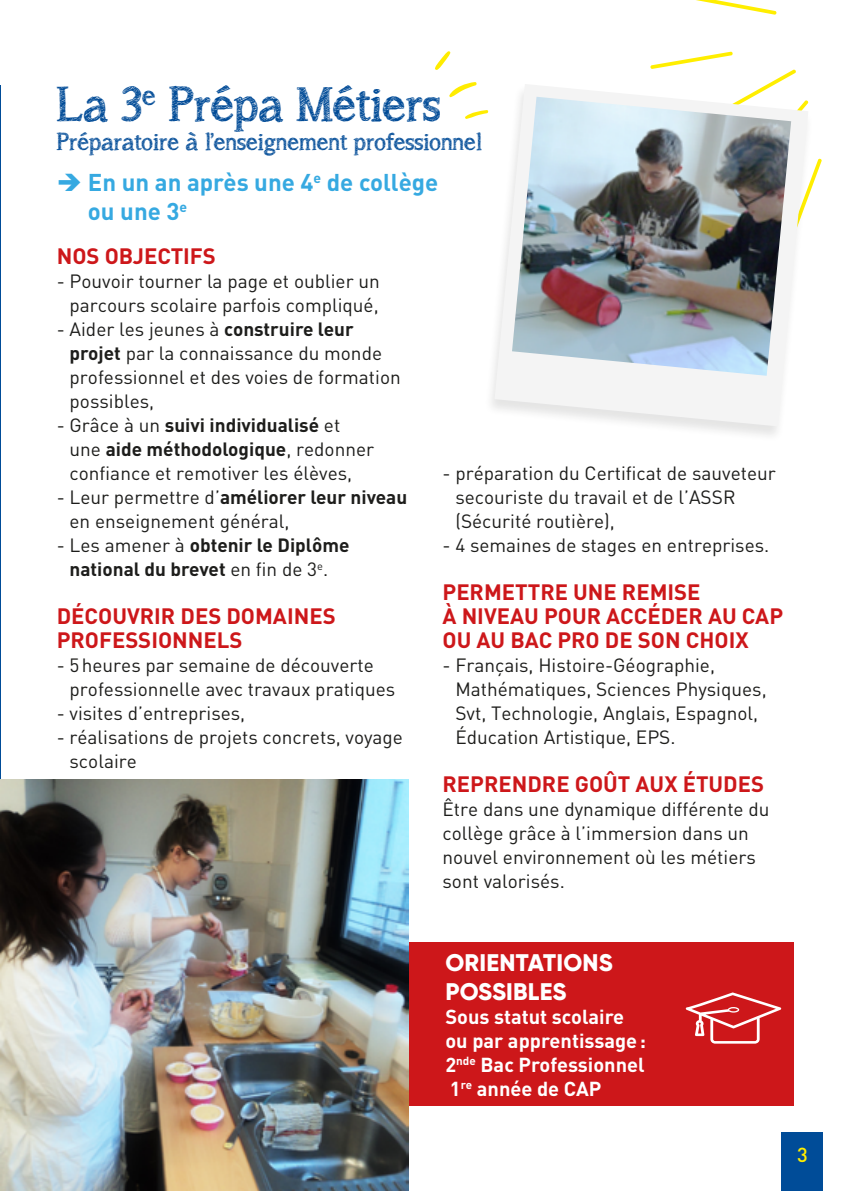
<style>
.page{position:relative;width:851px;height:1191px;background:#fff}
.page>*{position:absolute;margin:0;border:0;box-sizing:border-box;transform-origin:0 0}
.t1{font:48px "asongforjennifer";color:#004b97}
.t2{font:24px "asongforjennifer";color:#004b97}
.t3{font:700 24px/28.8px "DIN";color:#36a9e1}
.t4{font:800 24px/28.8px "Gilroy";letter-spacing:.01em;color:#fff}
.t5{font:700 22px/24px "DIN";color:#cd171a}
.t6{font:700 20px/24px "DIN";color:#fff}
.t7{font:500 20px "DIN";color:#fe0}
.t8{font:19px/24px "DIN";color:#1d1d1b}
.t9{font:700 19px/24px "DIN";color:#1d1d1b;text-align:center}
.s1{font-weight:700}
.s2{font-weight:400}
</style>
<div class="page">
<div style="left:781px;top:1132px;width:41px;height:59px;background:#004c98"></div>
<div style="left:405px;top:942px;width:389px;height:164px;background:#cd171a"></div>
<hr style="left:0;top:85px;width:1px;height:1049px;background:#004c98">
<img style="left:1px;top:780px;width:407px;height:411px">
<svg style="left:685px;top:992px;width:96px;height:51px"></svg>
<svg style="left:696px;top:0;width:81px;height:15px"></svg>
<svg style="left:650px;top:51px;width:172px;height:133px"></svg>
<div style="left:483px;top:84px;width:330px;height:358px;background:#fff"></div>
<svg style="left:494px;top:84px;width:314px;height:342px;fill:#f4f4f4"></svg>
<img style="left:512px;top:97px;width:279px;height:279px">
<svg style="left:435px;top:51px;width:16px;height:19px"></svg>
<svg style="left:449px;top:82px;width:28px;height:16px"></svg>
<svg style="left:465px;top:110px;width:23px;height:9px"></svg>
<h1 class="t1" style="left:57px;top:76px;width:385px">La 3<sup>e</sup> Prépa Métiers</h1>
<p class="t2" style="left:57px;top:127px;width:426px">Préparatoire à l’enseignement professionnel</p>
<p class="t3" style="left:88px;top:167px;width:352px;text-indent:-31px">➔ En un an après une 4<sup>e</sup> de collège ou une 3<sup>e</sup></p>
<p class="t5" style="left:57px;top:243px;width:160px">NOS OBJECTIFS</p>
<p class="t8" style="left:57px;top:269px;width:324px;text-align:right">- Pouvoir tourner la page et oublier un parcours scolaire parfois compliqué,</p>
<p class="t8" style="left:70px;top:317px;width:333px;text-indent:-13px">- Aider les jeunes à <span class="s1">construire leur projet</span> par la connaissance du monde professionnel et des voies de formation possibles,</p>
<p class="t8" style="left:70px;top:413px;width:306px;text-indent:-13px">- Grâce à un <span class="s1">suivi individualisé</span> et une <span class="s1">aide méthodologique</span>, redonner confiance et remotiver les élèves,</p>
<p class="t8" style="left:70px;top:485px;width:339px;text-indent:-13px">- Leur permettre d’<span class="s1">améliorer leur niveau </span>en enseignement général,</p>
<p class="t9" style="left:57px;top:532px;width:294px"><span class="s2">- Les amener à</span> obtenir le Diplôme national du brevet <span class="s2">en fin de 3</span><sup>e</sup><span class="s2">.</span></p>
<p class="t5" style="left:57px;top:603px;width:280px">DÉCOUVRIR DES DOMAINES<br>PROFESSIONNELS</p>
<p class="t8" style="left:70px;top:653px;width:327px;text-indent:-13px">- 5heures par semaine de découverte professionnelle avec travaux pratiques</p>
<p class="t8" style="left:57px;top:701px;width:190px">- visites d’entreprises,</p>
<p class="t8" style="left:70px;top:725px;width:335px;text-indent:-13px">- réalisations de projets concrets, voyage scolaire</p>
<p class="t8" style="left:455px;top:461px;width:322px;text-indent:-13px">- préparation du Certificat de sauveteur secouriste du travail et de l’ASSR (Sécurité routière),</p>
<p class="t8" style="left:442px;top:533px;width:328px">- 4 semaines de stages en entreprises.</p>
<p class="t5" style="left:442px;top:579px;width:342px">PERMETTRE UNE REMISE<br>À NIVEAU POUR ACCÉDER AU CAP<br>OU AU BAC PRO DE SON CHOIX</p>
<p class="t8" style="left:455px;top:653px;width:313px;text-indent:-13px">- Français, Histoire-Géographie, Mathématiques, Sciences Physiques, Svt, Technologie, Anglais, Espagnol, Éducation Artistique, EPS.</p>
<p class="t5" style="left:442px;top:771px;width:323px">REPRENDRE GOÛT AUX ÉTUDES</p>
<p class="t8" style="left:442px;top:797px;width:328px">Être dans une dynamique différente du collège grâce à l’immersion dans un nouvel environnement où les métiers sont valorisés.</p>
<p class="t4" style="left:445px;top:948px;width:169px">ORIENTATIONS<br>POSSIBLES</p>
<p class="t6" style="left:445px;top:1003px;width:202px">Sous statut scolaire ou par apprentissage:<br>2<sup>nde</sup> Bac Professionnel<br>1<sup>re</sup> année de CAP</p>
<p class="t7" style="left:797px;top:1142px;width:12px">3</p>
</div>
